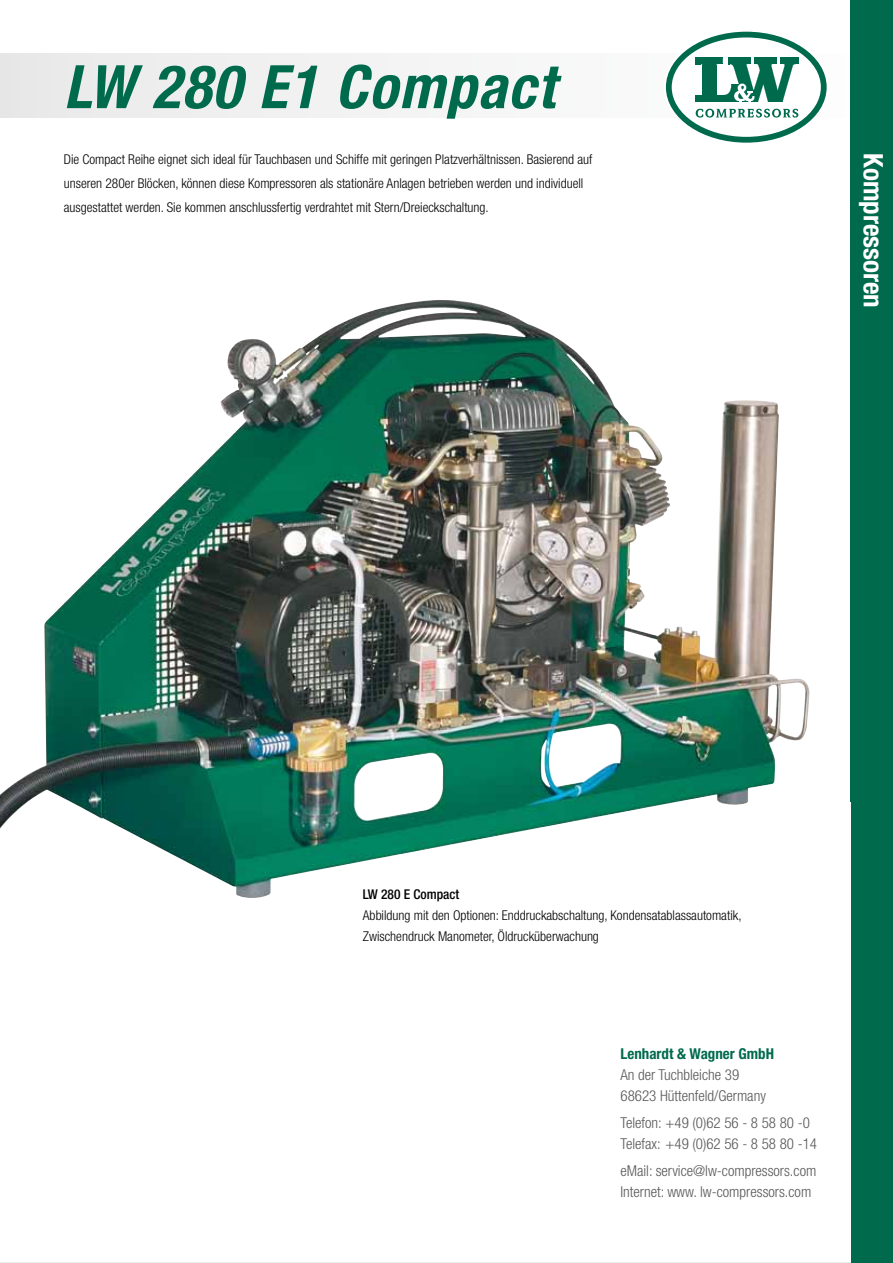
<style>
.page{position:relative;width:893px;height:1263px;background:#fff}
.page>*{position:absolute;margin:0;border:0;box-sizing:border-box;transform-origin:0 0}
.t1{font:italic 700 condensed 60px "Helvetica Neue";letter-spacing:.025em;color:#006a4d}
.t2{font:700 condensed 27px "Helvetica Neue";color:#fff}
.t3{font:300 condensed 15px/21px "Helvetica Neue";color:#58585a}
.t4{font:700 condensed 15px "Helvetica Neue";color:#006a4d}
.t5{font:300 condensed 13.5px/24px "Helvetica Neue";color:#000}
.t6{font:500 condensed 13.5px "Helvetica Neue";color:#000}
</style>
<div class="page">
<div style="left:0;top:54px;width:893px;height:64px;background:#f2f2f3"></div>
<svg style="left:664px;top:30px;width:164px;height:114px"></svg>
<svg style="left:669px;top:35px;width:155px;height:105px;fill:#fff"></svg>
<div style="left:666px;top:32px;width:161px;height:111px;border:6px solid #006a4d;border-radius:50%"></div>
<svg style="left:695px;top:58px;width:104px;height:45px"></svg>
<svg style="left:696px;top:109px;width:102px;height:9px"></svg>
<div style="left:850px;top:0;width:43px;height:1263px;background:#006a4d"></div>
<img style="left:0;top:300px;width:768px;height:598px">
<h1 class="t1" style="left:64px;top:50px;width:493px">LW 280 E1 Compact</h1>
<p class="t5" style="left:64px;top:147px;width:530px">Die Compact Reihe eignet sich ideal für Tauchbasen und Schiffe mit geringen Platzverhältnissen. Basierend auf unseren 280er Blöcken, können diese Kompressoren als stationäre Anlagen betrieben werden und individuell ausgestattet werden. Sie kommen anschlussfertig verdrahtet mit Stern/Dreieckschaltung.</p>
<h2 class="t2" style="left:890px;top:153px;width:156px;rotate:90deg">Kompressoren</h2>
<p class="t6" style="left:363px;top:886px;width:98px">LW 280 E Compact</p>
<p class="t5" style="left:363px;top:905px;width:380px;line-height:21px">Abbildung mit den Optionen: Enddruckabschaltung, Kondensatablassautomatik,<br>Zwischendruck Manometer, Öldrucküberwachung</p>
<p class="t4" style="left:620px;top:1044px;width:155px">Lenhardt &amp; Wagner GmbH</p>
<p class="t3" style="left:620px;top:1064px;width:147px">An der Tuchbleiche 39<br>68623 Hüttenfeld/Germany</p>
<p class="t3" style="left:620px;top:1112px;width:198px">Telefon: +49 (0)62 56 - 8 58 80 -0<br>Telefax: +49 (0)62 56 - 8 58 80 -14</p>
<p class="t3" style="left:620px;top:1160px;width:197px">eMail: service@lw-compressors.com<br>Internet: www. lw-compressors.com</p>
<p class="t3" style="left:718px;top:1085px;width:57px">/ Germany</p>
</div>
